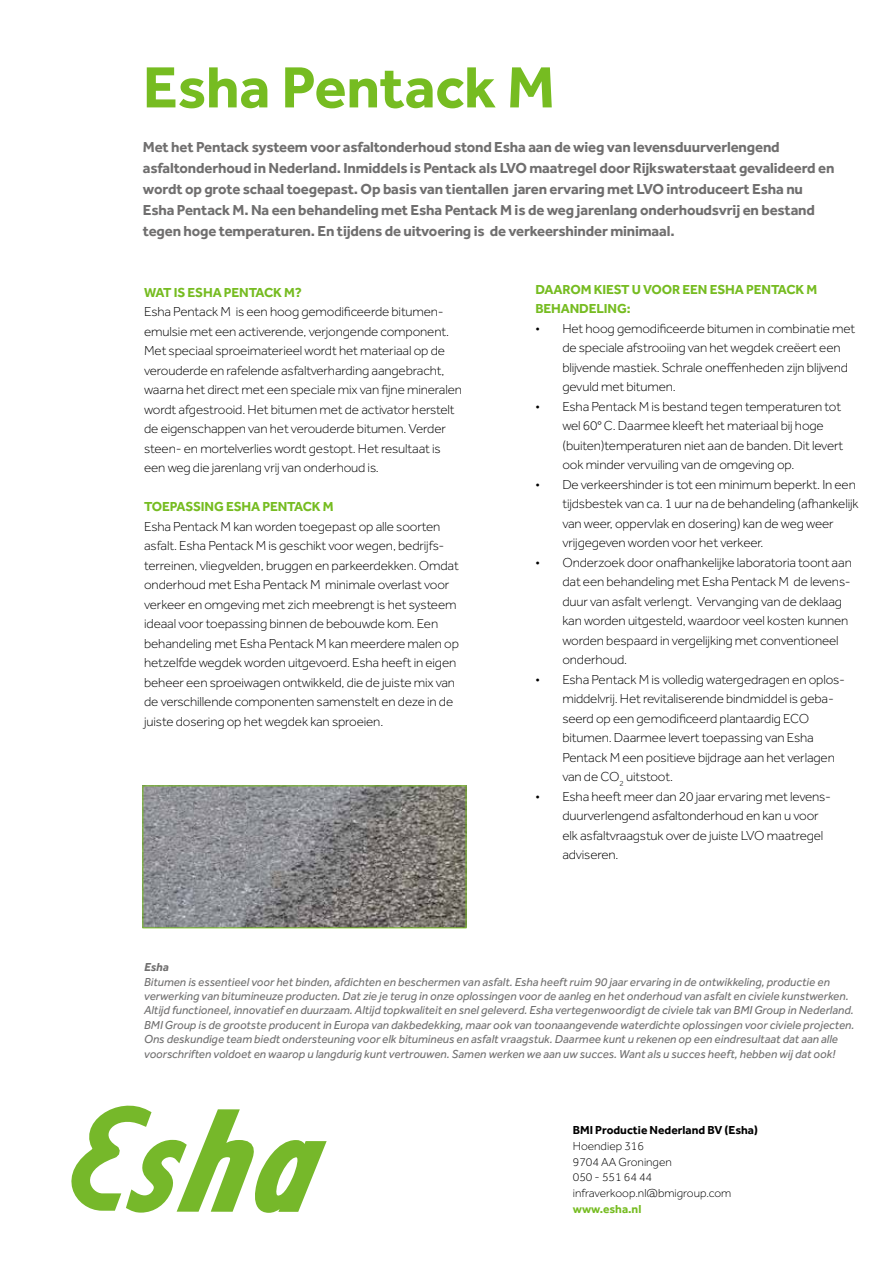
<style>
.page{position:relative;width:893px;height:1263px;background:#fff}
.page>*{position:absolute;margin:0;border:0;box-sizing:border-box;transform-origin:0 0}
.t1{font:700 60px "Effra";letter-spacing:-.005em;color:#76bc21}
.t2{font:700 15px/21px "Effra";letter-spacing:-.01em;color:#706f6f}
.t3{font:300 13.5px/19.5px "Effra W06";letter-spacing:-.01em;color:#000}
.t4{font:700 13.5px/19.5px "Effra";letter-spacing:-.01em;color:#76bc21}
.t5{font:italic 12px/14.4px "Effra";color:#706f6f}
.t6{font:300 12px/15.8px "Effra W06";color:#000}
.t7{font:700 12px "Effra";color:#000}
.t8{font:700 12px "Effra";color:#76bc21}
.t9{font:italic 700 12px "Effra";color:#706f6f}
</style>
<div class="page">
<img style="left:145px;top:788px;width:319px;height:138px">
<div style="left:143px;top:786px;width:323px;height:142px;border:1px solid #76bc21"></div>
<svg style="left:71px;top:1106px;width:256px;height:107px"></svg>
<h1 class="t1" style="left:143px;top:51px;width:414px">Esha Pentack M</h1>
<p class="t2" style="left:143px;top:136px;width:693px">Met het Pentack systeem voor asfaltonderhoud stond Esha aan de wieg van levensduurverlengend asfaltonderhoud in Nederland. Inmiddels is Pentack als LVO maatregel door Rijkswaterstaat gevalideerd en wordt op grote schaal toegepast. Op basis van tientallen jaren ervaring met LVO introduceert Esha nu Esha Pentack M. Na een behandeling met Esha Pentack M is de weg jarenlang onderhoudsvrij en bestand tegen hoge temperaturen. En tijdens de uitvoering is de verkeershinder minimaal.</p>
<p class="t4" style="left:144px;top:282px;width:159px">WAT IS ESHA PENTACK M?</p>
<p class="t3" style="left:144px;top:302px;width:319px">Esha Pentack M is een hoog gemodificeerde bitumen&shy;emulsie met een activerende, verjongende component.<br>Met speciaal sproeimaterieel wordt het materiaal op de verouderde en rafelende asfaltverharding aangebracht, waarna het direct met een speciale mix van fijne mineralen wordt afgestrooid. Het bitumen met de activator herstelt de eigenschappen van het verouderde bitumen. Verder steen- en mortelverlies wordt gestopt. Het resultaat is een weg die jarenlang vrij van onderhoud is.</p>
<p class="t4" style="left:144px;top:497px;width:191px">TOEPASSING ESHA PENTACK M</p>
<p class="t3" style="left:144px;top:516px;width:316px">Esha Pentack M kan worden toegepast op alle soorten asfalt. Esha Pentack M is geschikt voor wegen, bedrijfs&shy;terreinen, vliegvelden, bruggen en parkeerdekken. Omdat onderhoud met Esha Pentack M minimale overlast voor verkeer en omgeving met zich meebrengt is het systeem ideaal voor toepassing binnen de bebouwde kom. Een behandeling met Esha Pentack M kan meerdere malen op hetzelfde wegdek worden uitgevoerd. Esha heeft in eigen beheer een sproeiwagen ontwikkeld, die de juiste mix van de verschillende componenten samenstelt en deze in de juiste dosering op het wegdek kan sproeien.</p>
<p class="t4" style="left:535px;top:279px;width:283px">DAAROM KIEST U VOOR EEN ESHA PENTACK M<br>BEHANDELING:</p>
<p class="t3" style="left:562px;top:318px;width:294px;text-indent:-27px">• Het hoog gemodificeerde bitumen in combinatie met de speciale afstrooiing van het wegdek creëert een blijvende mastiek. Schrale oneffenheden zijn blijvend gevuld met bitumen.</p>
<p class="t3" style="left:562px;top:396px;width:282px;text-indent:-27px">• Esha Pentack M is bestand tegen temperaturen tot wel 60° C. Daarmee kleeft het materiaal bij hoge (buiten)temperaturen niet aan de banden. Dit levert ook minder vervuiling van de omgeving op.</p>
<p class="t3" style="left:562px;top:474px;width:298px;text-indent:-27px">• De verkeershinder is tot een minimum beperkt. In een tijdsbestek van ca. 1 uur na de behandeling (afhankelijk van weer, oppervlak en dosering) kan de weg weer vrijgegeven worden voor het verkeer.</p>
<p class="t3" style="left:562px;top:552px;width:291px;text-indent:-27px">• Onderzoek door onafhankelijke laboratoria toont aan dat een behandeling met Esha Pentack M de levens&shy;duur van asfalt verlengt. Vervanging van de deklaag kan worden uitgesteld, waardoor veel kosten kunnen worden bespaard in vergelijking met conventioneel onderhoud.</p>
<p class="t3" style="left:562px;top:669px;width:284px;text-indent:-27px">• Esha Pentack M is volledig watergedragen en oplos&shy;middelvrij. Het revitaliserende bindmiddel is geba&shy;seerd op een gemodificeerd plantaardig ECO bitumen. Daarmee levert toepassing van Esha Pentack M een positieve bijdrage aan het verlagen van de CO<sub>2</sub> uitstoot.</p>
<p class="t3" style="left:562px;top:786px;width:270px;text-indent:-27px">• Esha heeft meer dan 20 jaar ervaring met levens&shy;duurverlengend asfaltonderhoud en kan u voor elk asfaltvraagstuk over de juiste LVO maatregel adviseren.</p>
<p class="t9" style="left:144px;top:960px;width:26px">Esha</p>
<p class="t5" style="left:144px;top:974px;width:712px">Bitumen is essentieel voor het binden, afdichten en beschermen van asfalt. Esha heeft ruim 90 jaar ervaring in de ontwikkeling, productie en verwerking van bitumineuze producten. Dat zie je terug in onze oplossingen voor de aanleg en het onderhoud van asfalt en civiele kunstwerken.<br>Altijd functioneel, innovatief en duurzaam. Altijd topkwaliteit en snel geleverd. Esha vertegenwoordigt de civiele tak van BMI Group in Nederland.<br>BMI Group is de grootste producent in Europa van dakbedekking, maar ook van toonaangevende waterdichte oplossingen voor civiele projecten.<br>Ons deskundige team biedt ondersteuning voor elk bitumineus en asfalt vraagstuk. Daarmee kunt u rekenen op een eindresultaat dat aan alle voorschriften voldoet en waarop u langdurig kunt vertrouwen. Samen werken we aan uw succes. Want als u succes heeft, hebben wij dat ook!</p>
<p class="t7" style="left:573px;top:1123px;width:187px">BMI Productie Nederland BV (Esha)</p>
<p class="t6" style="left:573px;top:1138px;width:160px">Hoendiep 316<br>9704 AA Groningen<br>050 - 551 64 44 infraverkoop.nl@bmigroup.com</p>
<p class="t8" style="left:573px;top:1201px;width:70px">www.esha.nl</p>
</div>
